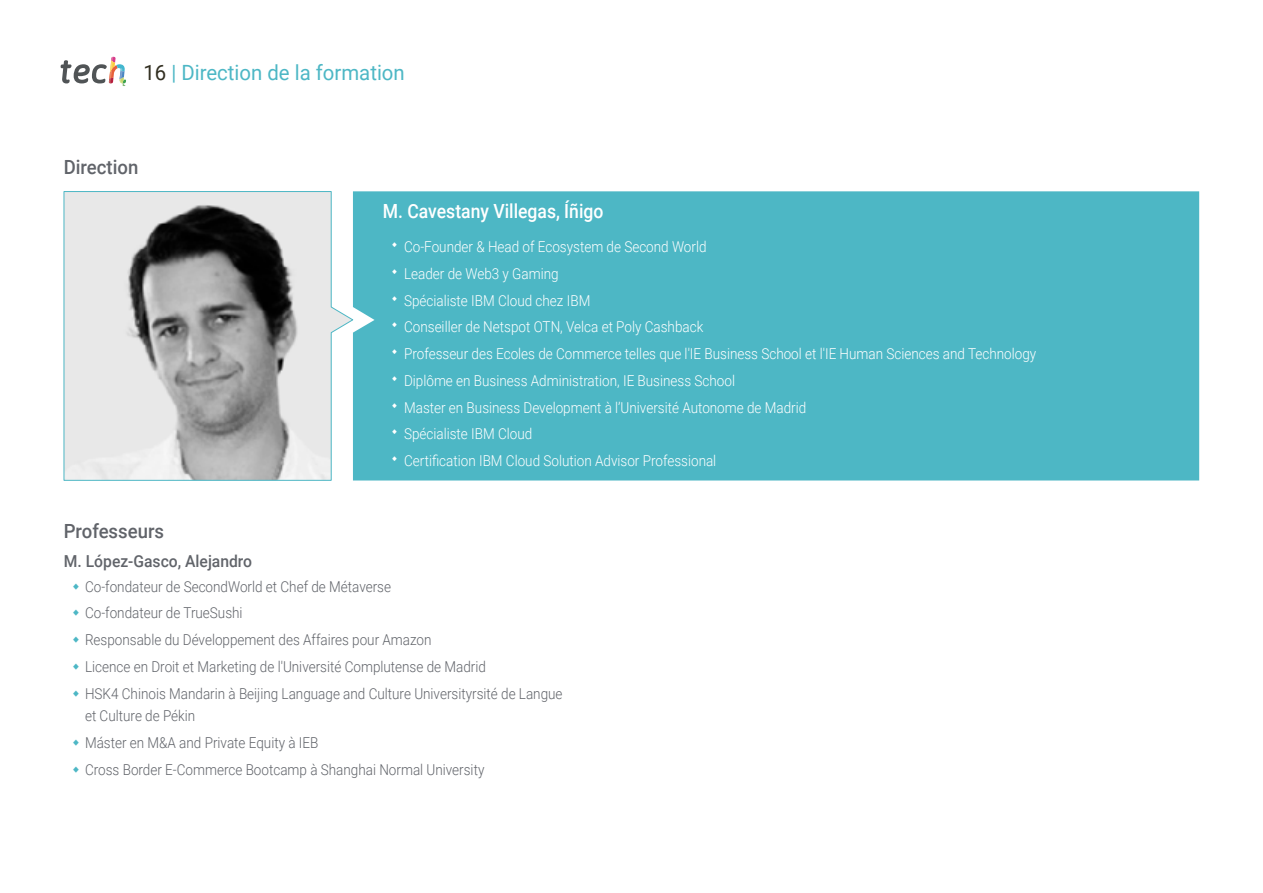
<style>
.page{position:relative;width:1263px;height:893px;background:#fff}
.page>*{position:absolute;margin:0;border:0;box-sizing:border-box;transform-origin:0 0}
.t1{font:21px "Roboto";color:#4db7c5}
.t2{font:500 19.5px "Roboto";color:#fff;scale:.9 1}
.t3{font:500 19.5px "Roboto";color:#61646a;scale:.95 1}
.t4{font:500 16.5px "Roboto";color:#61646a;scale:.95 1}
.t5{font:300 15px/26.7px "Roboto";color:#fff;scale:.9 1}
.t6{font:300 15px/26.7px "Roboto";color:#61646a;scale:.9 1}
.s1{color:#312e20}
</style>
<div class="page">
<svg style="left:61px;top:57px;width:65px;height:29px"></svg>
<div style="left:353px;top:191px;width:846px;height:289px;background:#4db7c5"></div>
<svg style="left:64px;top:191px;width:289px;height:290px"></svg>
<svg style="left:392px;top:242px;width:5px;height:5px"></svg>
<svg style="left:392px;top:269px;width:5px;height:5px"></svg>
<svg style="left:392px;top:296px;width:5px;height:5px"></svg>
<svg style="left:392px;top:322px;width:5px;height:5px"></svg>
<svg style="left:392px;top:349px;width:5px;height:5px"></svg>
<svg style="left:392px;top:376px;width:5px;height:5px"></svg>
<svg style="left:392px;top:403px;width:5px;height:5px"></svg>
<svg style="left:392px;top:429px;width:5px;height:5px"></svg>
<svg style="left:392px;top:456px;width:5px;height:5px"></svg>
<h1 class="t1" style="left:144px;top:57px;width:263px"><span class="s1">16</span> | Direction de la formation</h1>
<h2 class="t3" style="left:64px;top:154px;width:80px">Direction</h2>
<h2 class="t2" style="left:383px;top:197px;width:247px">M. Cavestany Villegas, Íñigo</h2>
<p class="t5" style="left:404px;top:233px;width:704px">Co-Founder &amp; Head of Ecosystem de Second World<br>Leader de Web3 y Gaming<br>Spécialiste IBM Cloud chez IBM<br>Conseiller de Netspot OTN, Velca et Poly Cashback<br>Professeur des Ecoles de Commerce telles que l'IE Business School et l'IE Human Sciences and Technology Diplôme en Business Administration, IE Business School<br>Master en Business Development à l’Université Autonome de Madrid<br>Spécialiste IBM Cloud<br>Certification IBM Cloud Solution Advisor Professional</p>
<h2 class="t3" style="left:64px;top:517px;width:107px">Professeurs</h2>
<p class="t4" style="left:64px;top:550px;width:200px">M. López-Gasco, Alejandro</p>
<p class="t6" style="left:85px;top:572px;width:532px">Co-fondateur de SecondWorld et Chef de Métaverse<br>Co-fondateur de TrueSushi<br>Responsable du Développement des Affaires pour Amazon<br>Licence en Droit et Marketing de l'Université Complutense de Madrid<br>HSK4 Chinois Mandarin à Beijing Language and Culture Universityrsité de Langue</p>
<p class="t6" style="left:85px;top:702px;width:445px">et Culture de Pékin<br>Máster en M&amp;A and Private Equity à IEB<br>Cross Border E-Commerce Bootcamp à Shanghai Normal University</p>
</div>
